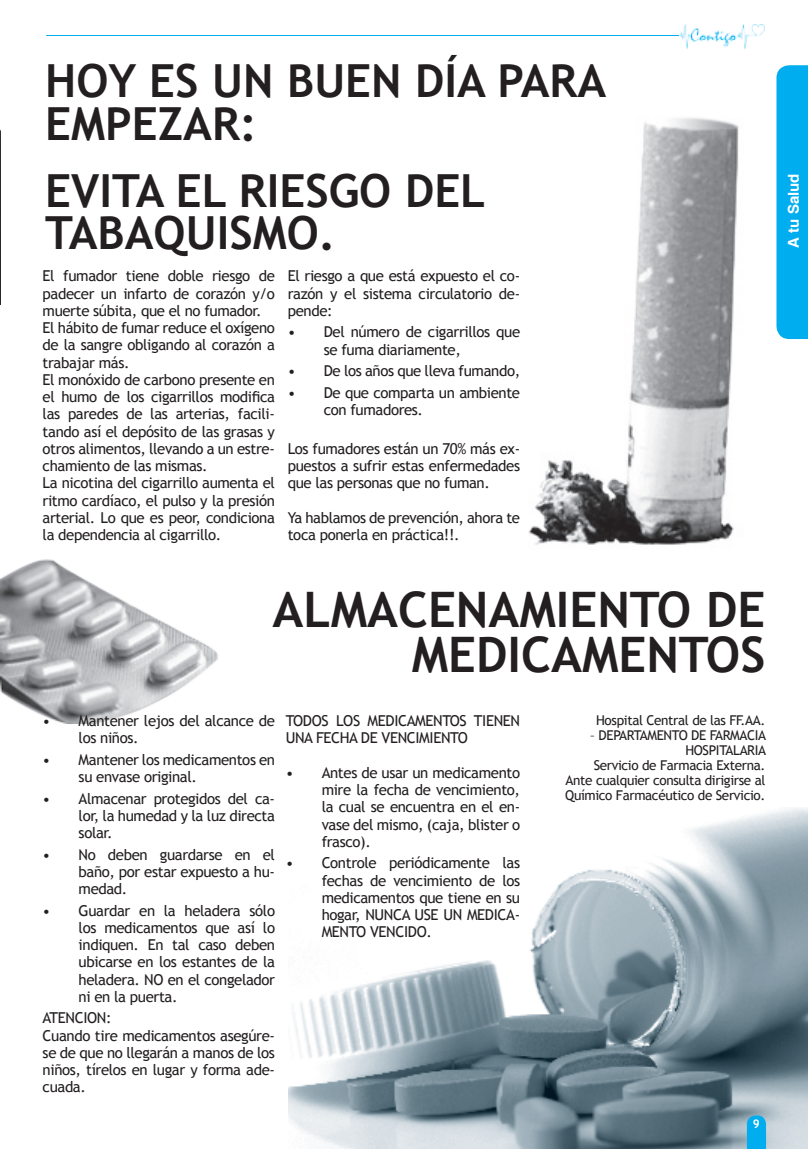
<style>
.page{position:relative;width:808px;height:1149px;background:#fff}
.page>*{position:absolute;margin:0;border:0;box-sizing:border-box;transform-origin:0 0}
.t1{font:700 48.9px/45.2px "Trebuchet MS";color:#231f20;text-align:right}
.t2{font:700 45.6px/42px "Trebuchet MS";color:#231f20}
.t3{font:15px/17.2px "Trebuchet MS";letter-spacing:-.025em;color:#231f20}
.t4{font:700 15px "Helvetica";color:#fff}
.t5{font:13.5px/15px "Trebuchet MS";letter-spacing:-.025em;color:#231f20;text-align:right}
.t6{font:700 12px "Trebuchet MS";color:#fff}
</style>
<div class="page">
<img style="left:0;top:129px;width:1px;height:176px">
<img style="left:288px;top:807px;width:520px;height:341px">
<hr style="left:46px;top:35px;width:633px;height:1px;background:#00aeef">
<img style="left:679px;top:24px;width:86px;height:25px">
<svg style="left:776px;top:65px;width:32px;height:274px;background:#09b1ef"></svg>
<svg style="left:747px;top:1114px;width:19px;height:34px"></svg>
<img style="left:0;top:559px;width:218px;height:164px">
<img style="left:528px;top:117px;width:211px;height:428px">
<h2 class="t2" style="left:45px;top:60px;width:563px">HOY ES UN BUEN DÍA PARA<br>EMPEZAR:</h2>
<h2 class="t2" style="left:45px;top:169px;width:442px">EVITA EL RIESGO DEL<br>TABAQUISMO.</h2>
<p class="t3" style="left:43px;top:267px;width:234px">El fumador tiene doble riesgo de padecer un infarto de corazón y/o muerte súbita, que el no fumador.<br>El hábito de fumar reduce el oxígeno de la sangre obligando al corazón a trabajar más.<br>El monóxido de carbono presente en el humo de los cigarrillos modifica las paredes de las arterias, facili&shy;tando así el depósito de las grasas y otros alimentos, llevando a un estre&shy;chamiento de las mismas.<br>La nicotina del cigarrillo aumenta el ritmo cardíaco, el pulso y la presión arterial. Lo que es peor, condiciona la dependencia al cigarrillo.</p>
<p class="t3" style="left:288px;top:267px;width:234px;text-align:justify">El riesgo a que está expuesto el co&shy;razón y el sistema circulatorio de&shy;pende:</p>
<p class="t3" style="left:324px;top:323px;width:198px;text-indent:-36px">• Del número de cigarrillos que se fuma diariamente,</p>
<p class="t3" style="left:288px;top:362px;width:234px">• De los años que lleva fumando,</p>
<p class="t3" style="left:324px;top:384px;width:198px;text-indent:-36px">• De que comparta un ambiente con fumadores.</p>
<p class="t3" style="left:288px;top:440px;width:234px;text-align:justify">Los fumadores están un 70% más ex&shy;puestos a sufrir estas enfermedades que las personas que no fuman.</p>
<p class="t3" style="left:288px;top:509px;width:234px">Ya hablamos de prevención, ahora te toca ponerla en práctica!!.</p>
<h1 class="t1" style="left:273px;top:586px;width:494px">ALMACENAMIENTO DE<br>MEDICAMENTOS</h1>
<p class="t3" style="left:79px;top:712px;width:198px;text-indent:-36px">• Mantener lejos del alcance de los niños.</p>
<p class="t3" style="left:79px;top:750px;width:198px;text-indent:-36px">• Mantener los medicamentos en su envase original.</p>
<p class="t3" style="left:79px;top:789px;width:198px;text-align:justify;text-indent:-36px">• Almacenar protegidos del ca&shy;lor, la humedad y la luz directa solar.</p>
<p class="t3" style="left:79px;top:845px;width:198px;text-align:justify;text-indent:-36px">• No deben guardarse en el baño, por estar expuesto a hu&shy;medad.</p>
<p class="t3" style="left:79px;top:901px;width:198px;text-align:justify;text-indent:-36px">• Guardar en la heladera sólo los medicamentos que así lo indiquen. En tal caso deben ubicarse en los estantes de la heladera. NO en el congelador ni en la puerta.</p>
<p class="t3" style="left:43px;top:1009px;width:234px">ATENCION:<br>Cuando tire medicamentos asegúre&shy;se de que no llegarán a manos de los niños, tírelos en lugar y forma ade&shy;cuada.</p>
<p class="t3" style="left:286px;top:712px;width:236px">TODOS LOS MEDICAMENTOS TIENEN<br>UNA FECHA DE VENCIMIENTO</p>
<p class="t3" style="left:322px;top:763px;width:200px;text-align:justify;text-indent:-36px">• Antes de usar un medicamento mire la fecha de vencimiento, la cual se encuentra en el en&shy;vase del mismo, (caja, blister o frasco).</p>
<p class="t3" style="left:322px;top:854px;width:200px;text-align:justify;text-indent:-36px">• Controle periódicamente las fechas de vencimiento de los medicamentos que tiene en su hogar, NUNCA USE UN MEDICA-MENTO VENCIDO.</p>
<p class="t5" style="left:596px;top:712px;width:171px">Hospital Central de las FF.AA.</p>
<p class="t5" style="left:565px;top:727px;width:202px">– DEPARTAMENTO DE FARMACIA<br>HOSPITALARIA<br>Servicio de Farmacia Externa.<br>Ante cualquier consulta dirigirse al<br>Químico Farmacéutico de Servicio.</p>
<p class="t6" style="left:753px;top:1115px;width:9px">9</p>
<p class="t4" style="left:784px;top:248px;width:76px;rotate:-90deg">A tu Salud</p>
</div>
